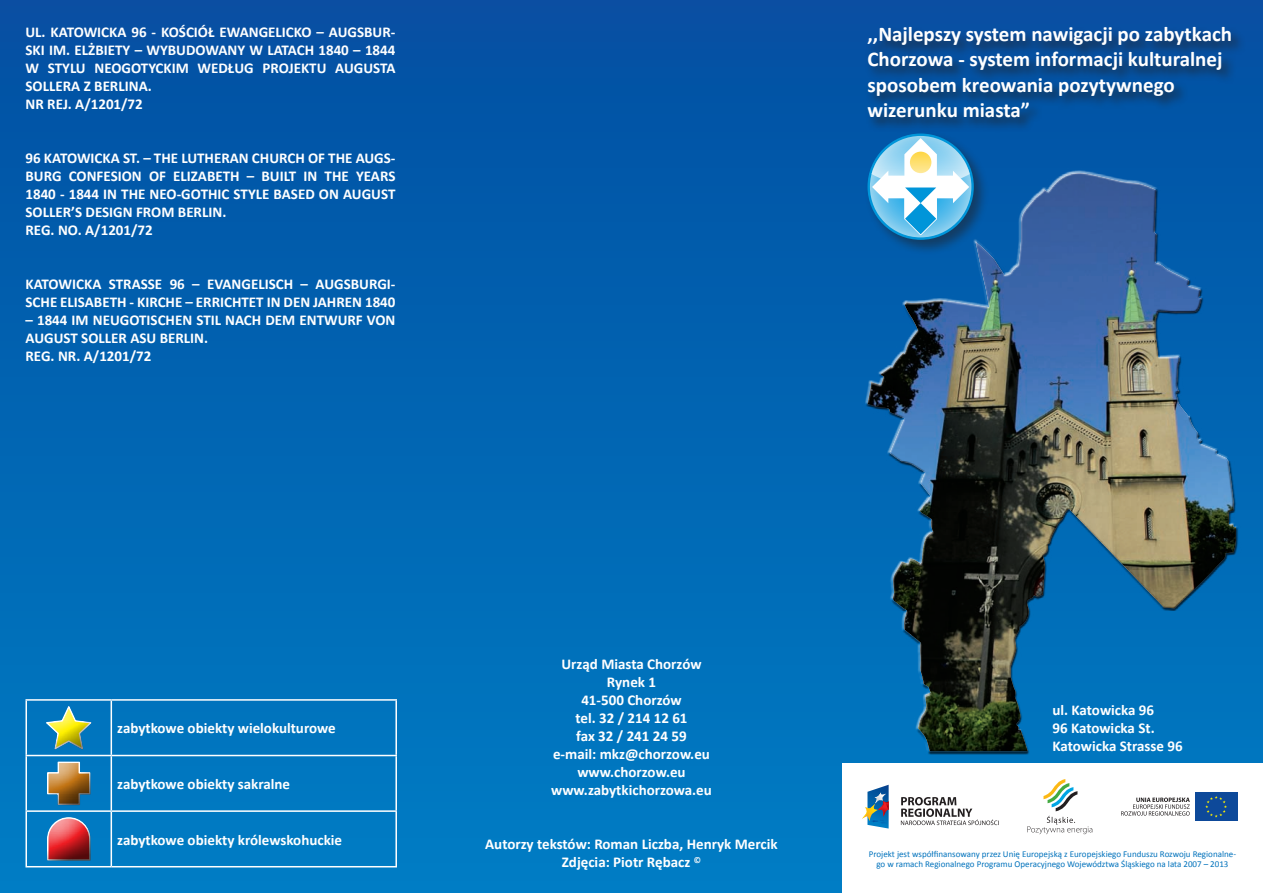
<style>
.page{position:relative;width:1263px;height:893px;background:#fff}
.page>*{position:absolute;margin:0;border:0;box-sizing:border-box;transform-origin:0 0}
.t1{font:700 21px/25.2px "Calibri";color:#fff}
.t2{font:700 15px/18px "Calibri";color:#fff}
.t3{font:9px/10.8px "Calibri";color:#0072bc;text-align:center}
</style>
<div class="page">
<div style="left:0;top:0;width:1263px;height:893px;background:linear-gradient(to bottom,#034fa2,#007dc5)"></div>
<div style="left:842px;top:763px;width:421px;height:130px;background:#fff"></div>
<svg style="left:862px;top:785px;width:27px;height:43px"></svg>
<svg style="left:901px;top:797px;width:98px;height:28px"></svg>
<svg style="left:1121px;top:798px;width:69px;height:18px"></svg>
<div style="left:1195px;top:792px;width:42px;height:29px;background:#0d499a"></div>
<svg style="left:1205px;top:796px;width:22px;height:21px"></svg>
<svg style="left:1027px;top:779px;width:65px;height:55px"></svg>
<div style="left:856px;top:162px;width:389px;height:598px;background:#231f20;opacity:.75"></div>
<div style="left:864px;top:24px;width:399px;height:126px;background:#231f20;opacity:.75"></div>
<div style="left:864px;top:130px;width:132px;height:132px;background:#231f20;opacity:.5"></div>
<svg style="left:867px;top:134px;width:107px;height:106px"></svg>
<svg style="left:871px;top:136px;width:99px;height:99px"></svg>
<hr style="left:26px;top:699px;width:85px;height:2px;background:#fff">
<hr style="left:26px;top:701px;width:1px;height:54px;background:#fff">
<hr style="left:26px;top:755px;width:85px;height:1px;background:#fff">
<hr style="left:26px;top:756px;width:1px;height:54px;background:#fff">
<hr style="left:26px;top:810px;width:85px;height:2px;background:#fff">
<hr style="left:26px;top:812px;width:1px;height:54px;background:#fff">
<hr style="left:26px;top:866px;width:85px;height:1px;background:#fff">
<hr style="left:111px;top:699px;width:286px;height:2px;background:#fff">
<hr style="left:111px;top:701px;width:1px;height:54px;background:#fff">
<hr style="left:395px;top:701px;width:2px;height:54px;background:#fff">
<hr style="left:111px;top:755px;width:286px;height:1px;background:#fff">
<hr style="left:111px;top:756px;width:1px;height:54px;background:#fff">
<hr style="left:395px;top:756px;width:2px;height:54px;background:#fff">
<hr style="left:111px;top:810px;width:286px;height:2px;background:#fff">
<hr style="left:111px;top:812px;width:1px;height:54px;background:#fff">
<hr style="left:395px;top:812px;width:2px;height:54px;background:#fff">
<hr style="left:111px;top:866px;width:286px;height:1px;background:#fff">
<div style="left:45px;top:703px;width:48px;height:47px;background:#231f20;opacity:.75"></div>
<div style="left:47px;top:759px;width:46px;height:46px;background:#231f20;opacity:.75"></div>
<div style="left:46px;top:814px;width:47px;height:47px;background:#231f20;opacity:.75"></div>
<p class="t2" style="left:26px;top:22px;width:371px">UL. KATOWICKA 96 - KOŚCIÓŁ EWANGELICKO – AUGSBUR-SKI IM. ELŻBIETY – WYBUDOWANY W LATACH 1840 – 1844<br>W STYLU NEOGOTYCKIM WEDŁUG PROJEKTU AUGUSTA SOLLERA Z BERLINA.<br>NR REJ. A/1201/72</p>
<p class="t2" style="left:26px;top:148px;width:371px">96 KATOWICKA ST. – THE LUTHERAN CHURCH OF THE AUGS-BURG CONFESION OF ELIZABETH – BUILT IN THE YEARS 1840 - 1844 IN THE NEO-GOTHIC STYLE BASED ON AUGUST SOLLER’S DESIGN FROM BERLIN.<br>REG. NO. A/1201/72</p>
<p class="t2" style="left:26px;top:274px;width:371px">KATOWICKA STRASSE 96 – EVANGELISCH – AUGSBURGI-<br>SCHE ELISABETH - KIRCHE – ERRICHTET IN DEN JAHREN 1840</p>
<p class="t2" style="left:26px;top:310px;width:371px">– 1844 IM NEUGOTISCHEN STIL NACH DEM ENTWURF VON<br>AUGUST SOLLER ASU BERLIN.<br>REG. NR. A/1201/72</p>
<h1 class="t1" style="left:867px;top:21px;width:366px">,,Najlepszy system nawigacji po zabytkach Chorzowa - system informacji kulturalnej sposobem kreowania pozytywnego wizerunku miasta”</h1>
<p class="t2" style="left:117px;top:719px;width:220px">zabytkowe obiekty wielokulturowe</p>
<p class="t2" style="left:117px;top:774px;width:174px">zabytkowe obiekty sakralne</p>
<p class="t2" style="left:117px;top:830px;width:226px">zabytkowe obiekty królewskohuckie</p>
<p class="t2" style="left:551px;top:655px;width:162px;text-align:center">Urząd Miasta Chorzów<br>Rynek 1<br>41-500 Chorzów<br>tel. 32 / 214 12 61<br>fax 32 / 241 24 59<br>e-mail: mkz@chorzow.eu www.chorzow.eu www.zabytkichorzowa.eu</p>
<p class="t2" style="left:485px;top:835px;width:294px;text-align:center">Autorzy tekstów: Roman Liczba, Henryk Mercik<br>Zdjęcia: Piotr Rębacz <sup>©</sup></p>
<p class="t2" style="left:1052px;top:700px;width:132px">ul. Katowicka 96<br>96 Katowicka St.<br>Katowicka Strasse 96</p>
<p class="t3" style="left:869px;top:848px;width:369px">Projekt jest współfinansowany przez Unię Europejską z Europejskiego Funduszu Rozwoju Regionalne&shy;go w ramach Regionalnego Programu Operacyjnego Województwa Śląskiego na lata 2007 – 2013</p>
</div>
